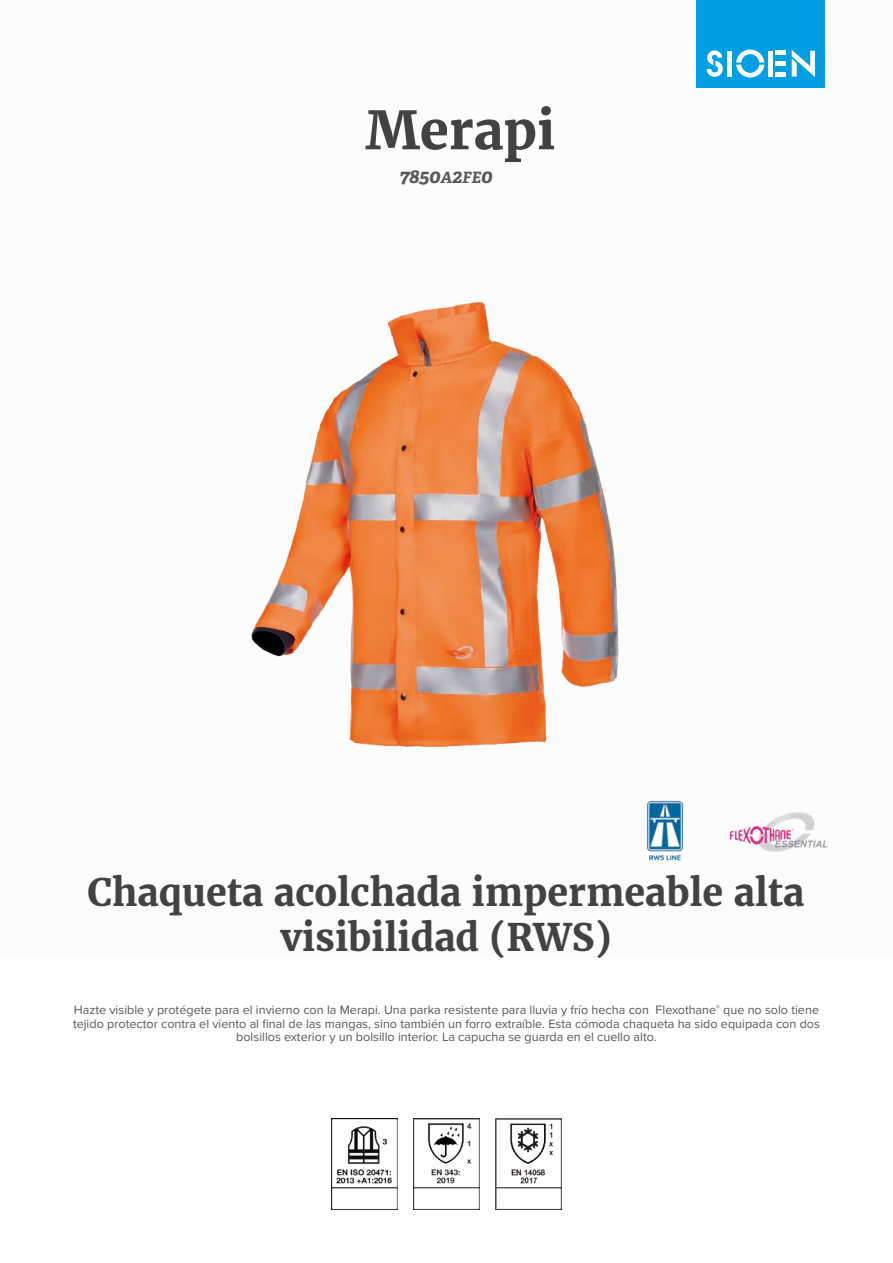
<style>
.page{position:relative;width:893px;height:1263px;background:#fff}
.page>*{position:absolute;margin:0;border:0;box-sizing:border-box;transform-origin:0 0}
.t1{font:700 52.5px "Merriweather";color:#424243}
.t2{font:700 37.5px/45px "Merriweather";color:#424243;text-align:center}
.t3{font:italic 700 19.5px "Adelle";color:#575756}
.t4{font:12.6px/13.6px "Proxima Nova";color:#575756;text-align:center}
.s1{font-size:15.6px}
</style>
<div class="page">
<div style="left:697px;top:0;width:128px;height:88px;background:#009fe3"></div>
<svg style="left:707px;top:50px;width:16px;height:27px"></svg>
<svg style="left:736px;top:50px;width:28px;height:28px"></svg>
<div style="left:727px;top:51px;width:5px;height:26px;background:#fff"></div>
<div style="left:768px;top:51px;width:5px;height:26px;background:#fff"></div>
<div style="left:775px;top:72px;width:11px;height:5px;background:#fff"></div>
<div style="left:775px;top:61px;width:11px;height:5px;background:#fff"></div>
<hr style="left:775px;top:51px;width:11px;height:4px;background:#fff">
<svg style="left:792px;top:50px;width:23px;height:27px"></svg>
<img style="left:729px;top:812px;width:99px;height:40px">
<img style="left:331px;top:1118px;width:66px;height:92px">
<img style="left:413px;top:1118px;width:67px;height:92px">
<img style="left:495px;top:1118px;width:67px;height:92px">
<img style="left:251px;top:302px;width:433px;height:559px">
<h1 class="t1" style="left:366px;top:95px;width:191px">Merapi</h1>
<h3 class="t3" style="left:399px;top:164px;width:95px">7850<span class="s1">A</span>2<span class="s1">FE</span>0</h3>
<h2 class="t2" style="left:87px;top:869px;width:719px">Chaqueta acolchada impermeable alta visibilidad (RWS)</h2>
<p class="t4" style="left:73px;top:1002px;width:748px">Hazte visible y protégete para el invierno con la Merapi. Una parka resistente para lluvia y frío hecha con Flexothane<sup>®</sup> que no solo tiene tejido protector contra el viento al final de las mangas, sino también un forro extraíble. Esta cómoda chaqueta ha sido equipada con dos bolsillos exterior y un bolsillo interior. La capucha se guarda en el cuello alto.</p>
</div>
